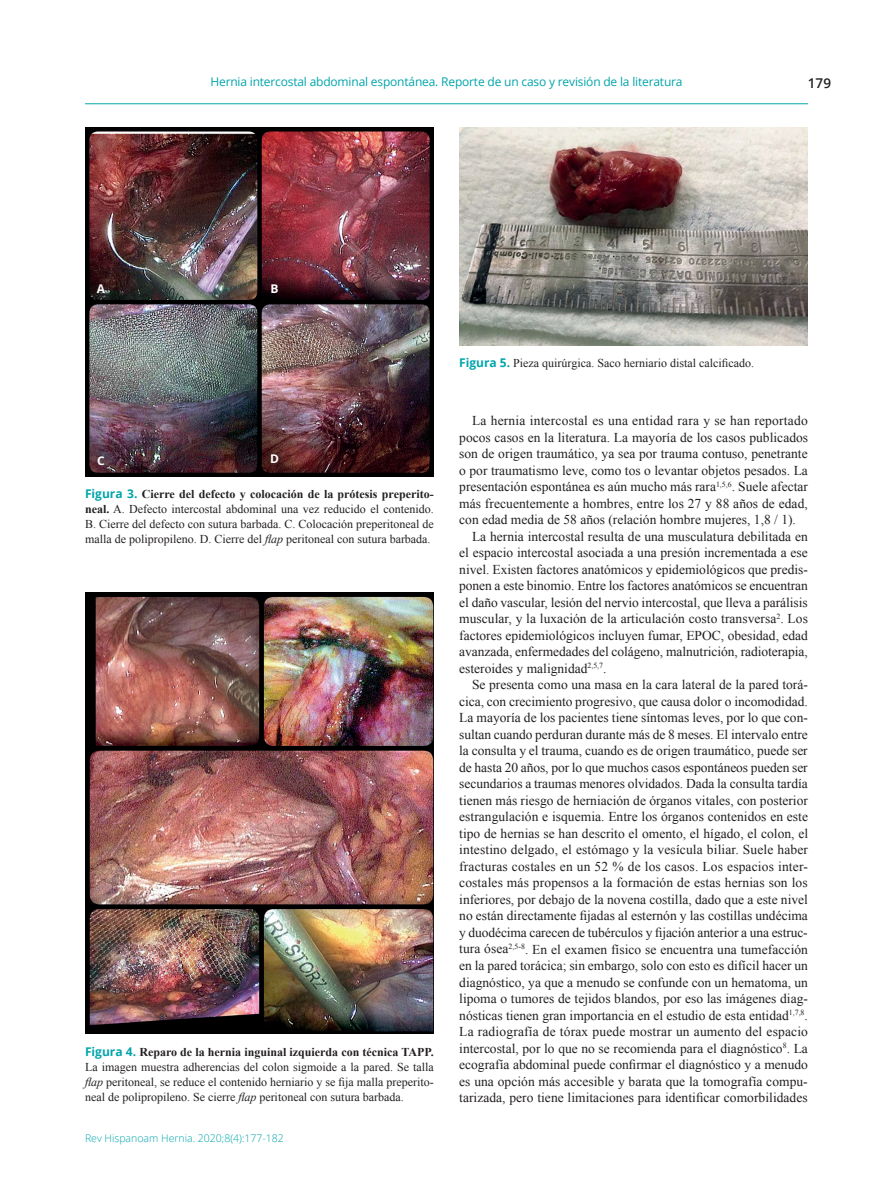
<style>
.page{position:relative;width:893px;height:1191px;background:#fff}
.page>*{position:absolute;margin:0;border:0;box-sizing:border-box;transform-origin:0 0}
.t1{font:13.5px "Times New Roman";color:#231f20}
.t2{font:600 13.5px "Open Sans";color:#231f20}
.t3{font:12px/15px "Times New Roman";color:#231f20;text-align:justify}
.t4{font:12px "Open Sans";letter-spacing:-.015em;color:#00a5aa}
.t5{font:700 12px "Open Sans";color:#fff}
.t6{font:300 10.5px "Open Sans";color:#00a5aa}
.s1{font-family:"Open Sans";font-weight:700;color:#00a5aa}
.s2{font-weight:700}
.s3{font-style:italic}
</style>
<div class="page">
<hr style="left:85px;top:103px;width:723px;height:1px;background:#00a5aa">
<img style="left:85px;top:128px;width:349px;height:348px">
<img style="left:85px;top:592px;width:349px;height:441px">
<img style="left:459px;top:127px;width:349px;height:218px">
<p class="t4" style="left:210px;top:74px;width:474px">Hernia intercostal abdominal espontánea. Reporte de un caso y revisión de la literatura</p>
<p class="t2" style="left:808px;top:74px;width:25px">179</p>
<p class="t5" style="left:97px;top:280px;width:10px">A</p>
<p class="t5" style="left:271px;top:280px;width:10px">B</p>
<p class="t3" style="left:459px;top:355px;width:296px"><span class="s1">Figura 5.</span> Pieza quirúrgica. Saco herniario distal calcificado.</p>
<p class="t5" style="left:97px;top:452px;width:9px">C</p>
<p class="t5" style="left:270px;top:450px;width:10px">D</p>
<p class="t3" style="left:85px;top:486px;width:350px"><span class="s1">Figura 3.</span> <span class="s2">Cierre del defecto y colocación de la prótesis preperito&shy;neal.</span> A. Defecto intercostal abdominal una vez reducido el contenido.<br>B. Cierre del defecto con sutura barbada. C. Colocación preperitoneal de malla de polipropileno. D. Cierre del <span class="s3">flap</span> peritoneal con sutura barbada.</p>
<p class="t3" style="left:85px;top:1044px;width:350px"><span class="s1">Figura 4.</span> <span class="s2">Reparo de la hernia inguinal izquierda con técnica TAPP.<br></span>La imagen muestra adherencias del colon sigmoide a la pared. Se talla <span class="s3">flap</span> peritoneal, se reduce el contenido herniario y se fija malla preperito&shy;neal de polipropileno. Se cierre <span class="s3">flap</span> peritoneal con sutura barbada.</p>
<p class="t6" style="left:85px;top:1130px;width:200px">Rev Hispanoam Hernia. 2020;8(4):177-182</p>
<p class="t1" style="left:472px;top:412px;width:337px">La hernia intercostal es una entidad rara y se han reportado</p>
<p class="t1" style="left:459px;top:428px;width:350px">pocos casos en la literatura. La mayoría de los casos publicados</p>
<p class="t1" style="left:459px;top:445px;width:350px">son de origen traumático, ya sea por trauma contuso, penetrante</p>
<p class="t1" style="left:459px;top:461px;width:350px">o por traumatismo leve, como tos o levantar objetos pesados. La</p>
<p class="t1" style="left:459px;top:478px;width:350px">presentación espontánea es aún mucho más rara<sup>1,5,6</sup>. Suele afectar</p>
<p class="t1" style="left:459px;top:494px;width:350px">más frecuentemente a hombres, entre los 27 y 88 años de edad,</p>
<p class="t1" style="left:459px;top:511px;width:338px">con edad media de 58 años (relación hombre mujeres, 1,8 / 1).</p>
<p class="t1" style="left:472px;top:527px;width:337px">La hernia intercostal resulta de una musculatura debilitada en</p>
<p class="t1" style="left:459px;top:544px;width:350px">el espacio intercostal asociada a una presión incrementada a ese</p>
<p class="t1" style="left:459px;top:560px;width:350px">nivel. Existen factores anatómicos y epidemiológicos que predis-</p>
<p class="t1" style="left:459px;top:577px;width:350px">ponen a este binomio. Entre los factores anatómicos se encuentran</p>
<p class="t1" style="left:459px;top:593px;width:350px">el daño vascular, lesión del nervio intercostal, que lleva a parálisis</p>
<p class="t1" style="left:459px;top:610px;width:350px">muscular, y la luxación de la articulación costo transversa<sup>2</sup>. Los</p>
<p class="t1" style="left:459px;top:626px;width:350px">factores epidemiológicos incluyen fumar, EPOC, obesidad, edad</p>
<p class="t1" style="left:459px;top:643px;width:350px">avanzada, enfermedades del colágeno, malnutrición, radioterapia,</p>
<p class="t1" style="left:459px;top:659px;width:149px">esteroides y malignidad<sup>2,5,7</sup>.</p>
<p class="t1" style="left:472px;top:676px;width:337px">Se presenta como una masa en la cara lateral de la pared torá-</p>
<p class="t1" style="left:459px;top:692px;width:350px">cica, con crecimiento progresivo, que causa dolor o incomodidad.</p>
<p class="t1" style="left:459px;top:709px;width:350px">La mayoría de los pacientes tiene síntomas leves, por lo que con-</p>
<p class="t1" style="left:459px;top:725px;width:350px">sultan cuando perduran durante más de 8 meses. El intervalo entre</p>
<p class="t1" style="left:459px;top:742px;width:350px">la consulta y el trauma, cuando es de origen traumático, puede ser</p>
<p class="t1" style="left:459px;top:758px;width:350px">de hasta 20 años, por lo que muchos casos espontáneos pueden ser</p>
<p class="t1" style="left:459px;top:775px;width:350px">secundarios a traumas menores olvidados. Dada la consulta tardía</p>
<p class="t1" style="left:459px;top:791px;width:350px">tienen más riesgo de herniación de órganos vitales, con posterior</p>
<p class="t1" style="left:459px;top:808px;width:350px">estrangulación e isquemia. Entre los órganos contenidos en este</p>
<p class="t1" style="left:459px;top:824px;width:350px">tipo de hernias se han descrito el omento, el hígado, el colon, el</p>
<p class="t1" style="left:459px;top:841px;width:350px">intestino delgado, el estómago y la vesícula biliar. Suele haber</p>
<p class="t1" style="left:459px;top:857px;width:350px">fracturas costales en un 52 % de los casos. Los espacios inter-</p>
<p class="t1" style="left:459px;top:874px;width:350px">costales más propensos a la formación de estas hernias son los</p>
<p class="t1" style="left:459px;top:890px;width:350px">inferiores, por debajo de la novena costilla, dado que a este nivel</p>
<p class="t1" style="left:459px;top:907px;width:350px">no están directamente fijadas al esternón y las costillas undécima</p>
<p class="t1" style="left:459px;top:923px;width:350px">y duodécima carecen de tubérculos y fijación anterior a una estruc-</p>
<p class="t1" style="left:459px;top:940px;width:350px">tura ósea<sup>2,5-8</sup>. En el examen físico se encuentra una tumefacción</p>
<p class="t1" style="left:459px;top:956px;width:350px">en la pared torácica; sin embargo, solo con esto es difícil hacer un</p>
<p class="t1" style="left:459px;top:973px;width:350px">diagnóstico, ya que a menudo se confunde con un hematoma, un</p>
<p class="t1" style="left:459px;top:989px;width:350px">lipoma o tumores de tejidos blandos, por eso las imágenes diag-</p>
<p class="t1" style="left:459px;top:1006px;width:350px">nósticas tienen gran importancia en el estudio de esta entidad<sup>1,7,8</sup>.</p>
<p class="t1" style="left:459px;top:1022px;width:350px">La radiografía de tórax puede mostrar un aumento del espacio</p>
<p class="t1" style="left:459px;top:1039px;width:350px">intercostal, por lo que no se recomienda para el diagnóstico<sup>8</sup>. La</p>
<p class="t1" style="left:459px;top:1055px;width:350px">ecografía abdominal puede confirmar el diagnóstico y a menudo</p>
<p class="t1" style="left:459px;top:1072px;width:350px">es una opción más accesible y barata que la tomografía compu-</p>
<p class="t1" style="left:459px;top:1088px;width:350px">tarizada, pero tiene limitaciones para identificar comorbilidades</p>
</div>
